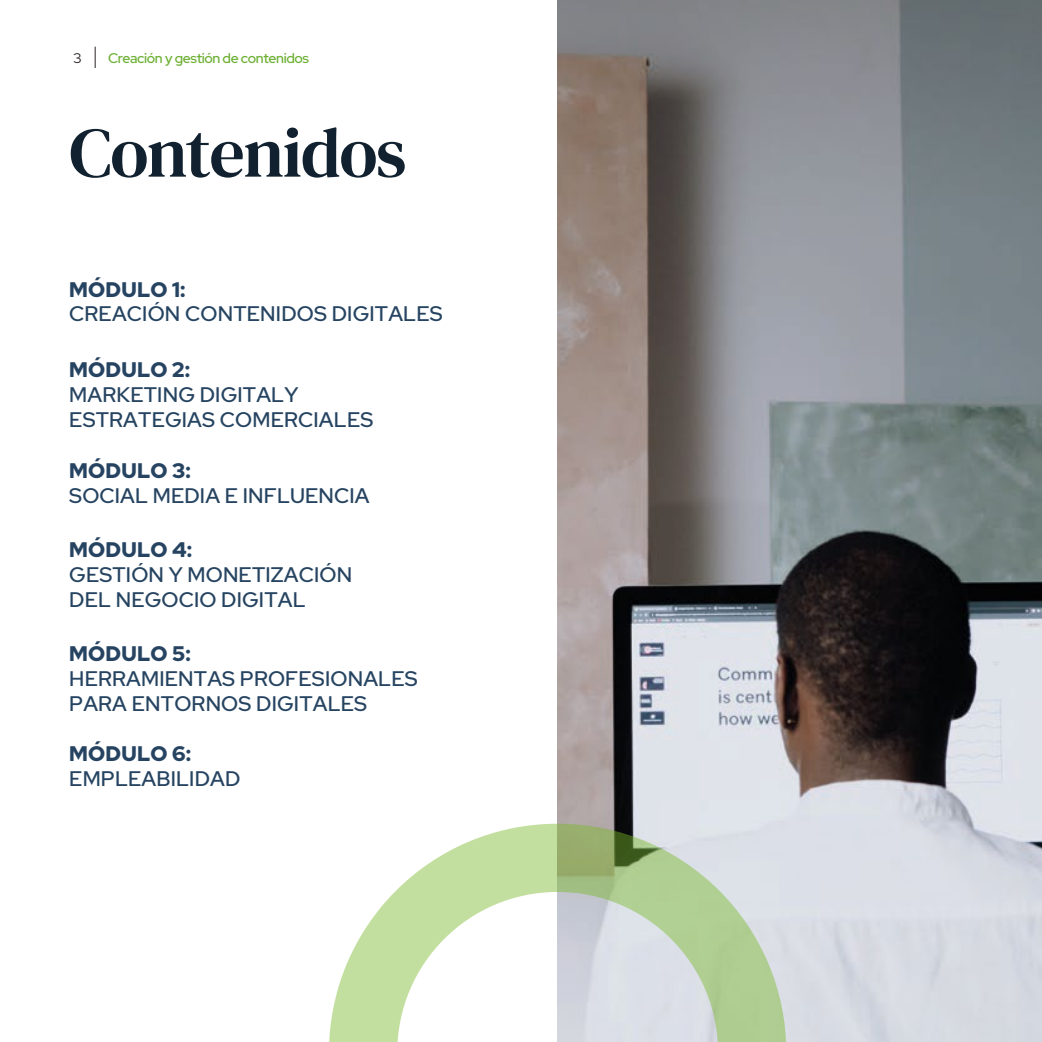
<style>
.page{position:relative;width:1042px;height:1042px;background:#fff}
.page>*{position:absolute;margin:0;border:0;box-sizing:border-box;transform-origin:0 0}
.t1{font:70.35px "DM Serif Text";letter-spacing:-.02em;color:#11212f}
.t2{font:500 21px/25.2px "Red Hat Display";letter-spacing:.01em;color:#264461}
.t3{font:900 21px "Red Hat Display";letter-spacing:.01em;color:#264461}
.t4{font:500 14px "Red Hat Display";letter-spacing:-.025em;color:#6db035}
.t5{font:14px "Red Hat Display";color:#282123}
</style>
<div class="page">
<img style="left:558px;top:0;width:484px;height:1042px">
<svg style="left:329px;top:824px;width:457px;height:218px"></svg>
<svg style="left:95px;top:47px;width:1px;height:21px"></svg>
<p class="t5" style="left:73px;top:49px;width:10px">3</p>
<p class="t4" style="left:108px;top:49px;width:203px">Creación y gestión de contenidos</p>
<h1 class="t1" style="left:69px;top:112px;width:339px">Contenidos</h1>
<p class="t3" style="left:69px;top:275px;width:118px">MÓDULO 1:</p>
<p class="t2" style="left:69px;top:301px;width:375px">CREACIÓN CONTENIDOS DIGITALES</p>
<p class="t3" style="left:69px;top:355px;width:122px">MÓDULO 2:</p>
<p class="t2" style="left:69px;top:381px;width:305px">MARKETING DIGITALY<br>ESTRATEGIAS COMERCIALES</p>
<p class="t3" style="left:69px;top:457px;width:123px">MÓDULO 3:</p>
<p class="t2" style="left:69px;top:483px;width:302px">SOCIAL MEDIA E INFLUENCIA</p>
<p class="t3" style="left:69px;top:536px;width:125px">MÓDULO 4:</p>
<p class="t2" style="left:69px;top:562px;width:284px">GESTIÓN Y MONETIZACIÓN<br>DEL NEGOCIO DIGITAL</p>
<p class="t3" style="left:69px;top:639px;width:123px">MÓDULO 5:</p>
<p class="t2" style="left:69px;top:665px;width:350px">HERRAMIENTAS PROFESIONALES<br>PARA ENTORNOS DIGITALES</p>
<p class="t3" style="left:69px;top:740px;width:124px">MÓDULO 6:</p>
<p class="t2" style="left:69px;top:766px;width:173px">EMPLEABILIDAD</p>
</div>
